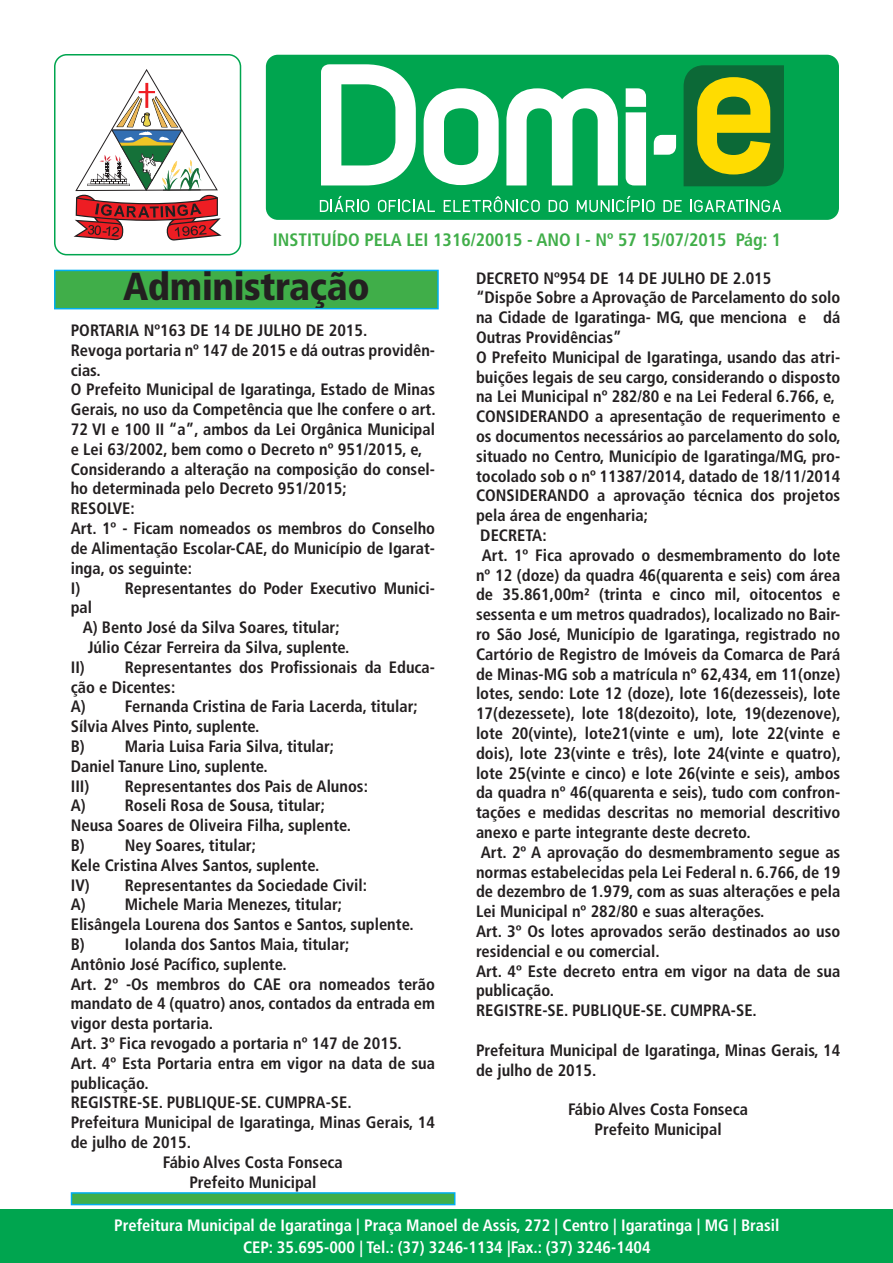
<style>
.page{position:relative;width:893px;height:1263px;background:#fff}
.page>*{position:absolute;margin:0;border:0;box-sizing:border-box;transform-origin:0 0}
.Titulo{font:900 condensed 39px "Frutiger LT Std";letter-spacing:-.01em;color:#231f20}
.t1{font:700 condensed 18px "Frutiger LT Std";color:#40ae49}
.t2{font:700 condensed 16.5px/19.8px "Frutiger LT Std";color:#231f20}
.t3{font:700 condensed 16.5px "Frutiger LT Std";color:#fff}
</style>
<div class="page">
<div style="left:1px;top:1209px;width:892px;height:53px;background:#00a54f"></div>
<div style="left:266px;top:55px;width:573px;height:165px;background:#00a54f;border-radius:12px"></div>
<svg style="left:684px;top:65px;width:100px;height:121px;background:#6c9721"></svg>
<svg style="left:424px;top:88px;width:75px;height:97px"></svg>
<svg style="left:506px;top:88px;width:112px;height:97px"></svg>
<svg style="left:654px;top:135px;width:22px;height:20px"></svg>
<svg style="left:321px;top:64px;width:95px;height:121px"></svg>
<svg style="left:626px;top:88px;width:20px;height:97px;background:#ecf8f2"></svg>
<svg style="left:74px;top:69px;width:148px;height:172px"></svg>
<hr style="left:163px;top:189px;width:38px;height:2px;background:#231f20">
<div style="left:54px;top:54px;width:187px;height:201px;border:2px solid #00a54f;border-radius:12px"></div>
<svg style="left:320px;top:196px;width:49px;height:16px"></svg>
<svg style="left:378px;top:200px;width:57px;height:12px"></svg>
<svg style="left:444px;top:196px;width:96px;height:16px"></svg>
<svg style="left:549px;top:200px;width:19px;height:12px"></svg>
<svg style="left:577px;top:196px;width:78px;height:16px"></svg>
<svg style="left:663px;top:200px;width:19px;height:12px"></svg>
<svg style="left:690px;top:200px;width:91px;height:12px"></svg>
<div style="left:55px;top:270px;width:383px;height:39px;background:#40ae49"></div>
<div style="left:54px;top:270px;width:385px;height:39px;border:2px solid #00aeef"></div>
<div style="left:71px;top:1192px;width:384px;height:13px;background:#40ae49;border:2px solid #00aeef"></div>
<p class="t1" style="left:273px;top:229px;width:510px">INSTITUÍDO PELA LEI 1316/20015 - ANO I - Nº 57 15/07/2015 Pág: 1</p>
<p class="Titulo" style="left:123px;top:263px;width:248px">Administração</p>
<p class="t2" style="left:476px;top:268px;width:297px">DECRETO Nº954 DE 14 DE JULHO DE 2.015</p>
<p class="t2" style="left:476px;top:288px;width:366px;text-align:justify">“Dispõe Sobre a Aprovação de Parcelamento do solo na Cidade de Igaratinga- MG, que menciona e dá Outras Providências”</p>
<p class="t2" style="left:476px;top:347px;width:366px;text-align:justify">O Prefeito Municipal de Igaratinga, usando das atri&shy;buições legais de seu cargo, considerando o disposto na Lei Municipal nº 282/80 e na Lei Federal 6.766, e,</p>
<p class="t2" style="left:476px;top:407px;width:366px;text-align:justify">CONSIDERANDO a apresentação de requerimento e os documentos necessários ao parcelamento do solo, situado no Centro, Município de Igaratinga/MG, pro&shy;tocolado sob o nº 11387/2014, datado de 18/11/2014</p>
<p class="t2" style="left:476px;top:486px;width:366px">CONSIDERANDO a aprovação técnica dos projetos pela área de engenharia;</p>
<p class="t2" style="left:480px;top:525px;width:68px">DECRETA:</p>
<p class="t2" style="left:476px;top:545px;width:366px;text-align:justify;text-indent:6px">Art. 1º Fica aprovado o desmembramento do lote nº 12 (doze) da quadra 46(quarenta e seis) com área de 35.861,00m² (trinta e cinco mil, oitocentos e sessenta e um metros quadrados), localizado no Bair&shy;ro São José, Município de Igaratinga, registrado no Cartório de Registro de Imóveis da Comarca de Pará de Minas-MG sob a matrícula nº 62,434, em 11(onze) lotes, sendo: Lote 12 (doze), lote 16(dezesseis), lote 17(dezessete), lote 18(dezoito), lote, 19(dezenove), lote 20(vinte), lote21(vinte e um), lote 22(vinte e dois), lote 23(vinte e três), lote 24(vinte e quatro), lote 25(vinte e cinco) e lote 26(vinte e seis), ambos da quadra nº 46(quarenta e seis), tudo com confron&shy;tações e medidas descritas no memorial descritivo anexo e parte integrante deste decreto.</p>
<p class="t2" style="left:476px;top:842px;width:366px;text-align:justify">Art. 2º A aprovação do desmembramento segue as normas estabelecidas pela Lei Federal n. 6.766, de 19 de dezembro de 1.979, com as suas alterações e pela Lei Municipal nº 282/80 e suas alterações.</p>
<p class="t2" style="left:476px;top:921px;width:366px">Art. 3º Os lotes aprovados serão destinados ao uso residencial e ou comercial.</p>
<p class="t2" style="left:476px;top:961px;width:366px">Art. 4º Este decreto entra em vigor na data de sua publicação.</p>
<p class="t2" style="left:476px;top:1001px;width:282px">REGISTRE-SE. PUBLIQUE-SE. CUMPRA-SE.</p>
<p class="t2" style="left:476px;top:1040px;width:366px">Prefeitura Municipal de Igaratinga, Minas Gerais, 14 de julho de 2015.</p>
<p class="t2" style="left:568px;top:1100px;width:181px">Fábio Alves Costa Fonseca</p>
<p class="t2" style="left:595px;top:1119px;width:129px">Prefeito Municipal</p>
<p class="t2" style="left:71px;top:320px;width:298px">PORTARIA Nº163 DE 14 DE JULHO DE 2015.</p>
<p class="t2" style="left:71px;top:340px;width:366px">Revoga portaria nº 147 de 2015 e dá outras providên&shy;cias.</p>
<p class="t2" style="left:71px;top:380px;width:366px;text-align:justify">O Prefeito Municipal de Igaratinga, Estado de Minas Gerais, no uso da Competência que lhe confere o art.<br>72 VI e 100 II “a”, ambos da Lei Orgânica Municipal e Lei 63/2002, bem como o Decreto nº 951/2015, e,</p>
<p class="t2" style="left:71px;top:459px;width:366px">Considerando a alteração na composição do consel&shy;ho determinada pelo Decreto 951/2015;</p>
<p class="t2" style="left:71px;top:499px;width:66px">RESOLVE:</p>
<p class="t2" style="left:71px;top:518px;width:366px;text-align:justify">Art. 1º - Ficam nomeados os membros do Conselho de Alimentação Escolar-CAE, do Município de Igarat&shy;inga, os seguinte:</p>
<p class="t2" style="left:71px;top:578px;width:11px">I)</p>
<p class="t2" style="left:125px;top:578px;width:312px">Representantes do Poder Executivo Munici-</p>
<p class="t2" style="left:71px;top:598px;width:23px">pal</p>
<p class="t2" style="left:83px;top:617px;width:258px">A) Bento José da Silva Soares, titular;</p>
<p class="t2" style="left:88px;top:637px;width:263px">Júlio Cézar Ferreira da Silva, suplente.</p>
<p class="t2" style="left:71px;top:657px;width:16px">II)</p>
<p class="t2" style="left:71px;top:657px;width:366px;text-indent:54px">Representantes dos Profissionais da Educa&shy;ção e Dicentes:</p>
<p class="t2" style="left:71px;top:697px;width:349px">A) Fernanda Cristina de Faria Lacerda, titular;</p>
<p class="t2" style="left:71px;top:716px;width:190px">Sílvia Alves Pinto, suplente.</p>
<p class="t2" style="left:71px;top:736px;width:16px">B)</p>
<p class="t2" style="left:125px;top:736px;width:211px">Maria Luisa Faria Silva, titular;</p>
<p class="t2" style="left:71px;top:756px;width:199px">Daniel Tanure Lino, suplente.</p>
<p class="t2" style="left:71px;top:776px;width:20px">III)</p>
<p class="t2" style="left:125px;top:776px;width:245px">Representantes dos Pais de Alunos:</p>
<p class="t2" style="left:71px;top:796px;width:256px">A) Roseli Rosa de Sousa, titular;</p>
<p class="t2" style="left:71px;top:815px;width:282px">Neusa Soares de Oliveira Filha, suplente.</p>
<p class="t2" style="left:71px;top:835px;width:16px">B)</p>
<p class="t2" style="left:125px;top:835px;width:133px">Ney Soares, titular;</p>
<p class="t2" style="left:71px;top:855px;width:250px">Kele Cristina Alves Santos, suplente.</p>
<p class="t2" style="left:71px;top:875px;width:298px">IV) Representantes da Sociedade Civil:</p>
<p class="t2" style="left:71px;top:895px;width:273px">A) Michele Maria Menezes, titular;</p>
<p class="t2" style="left:71px;top:914px;width:344px">Elisângela Lourena dos Santos e Santos, suplente.</p>
<p class="t2" style="left:71px;top:934px;width:16px">B)</p>
<p class="t2" style="left:125px;top:934px;width:226px">Iolanda dos Santos Maia, titular;</p>
<p class="t2" style="left:71px;top:954px;width:217px">Antônio José Pacífico, suplente.</p>
<p class="t2" style="left:71px;top:974px;width:366px;text-align:justify">Art. 2º -Os membros do CAE ora nomeados terão mandato de 4 (quatro) anos, contados da entrada em vigor desta portaria.</p>
<p class="t2" style="left:71px;top:1033px;width:333px">Art. 3º Fica revogado a portaria nº 147 de 2015.</p>
<p class="t2" style="left:71px;top:1053px;width:366px">Art. 4º Esta Portaria entra em vigor na data de sua publicação.</p>
<p class="t2" style="left:71px;top:1093px;width:282px">REGISTRE-SE. PUBLIQUE-SE. CUMPRA-SE.</p>
<p class="t2" style="left:71px;top:1112px;width:366px">Prefeitura Municipal de Igaratinga, Minas Gerais, 14 de julho de 2015.</p>
<p class="t2" style="left:163px;top:1152px;width:181px">Fábio Alves Costa Fonseca</p>
<p class="t2" style="left:189px;top:1172px;width:129px">Prefeito Municipal</p>
<p class="t3" style="left:114px;top:1215px;width:667px">Prefeitura Municipal de Igaratinga | Praça Manoel de Assis, 272 | Centro | Igaratinga | MG | Brasil</p>
<p class="t3" style="left:243px;top:1237px;width:409px">CEP: 35.695-000 | Tel.: (37) 3246-1134 |Fax.: (37) 3246-1404</p>
</div>
